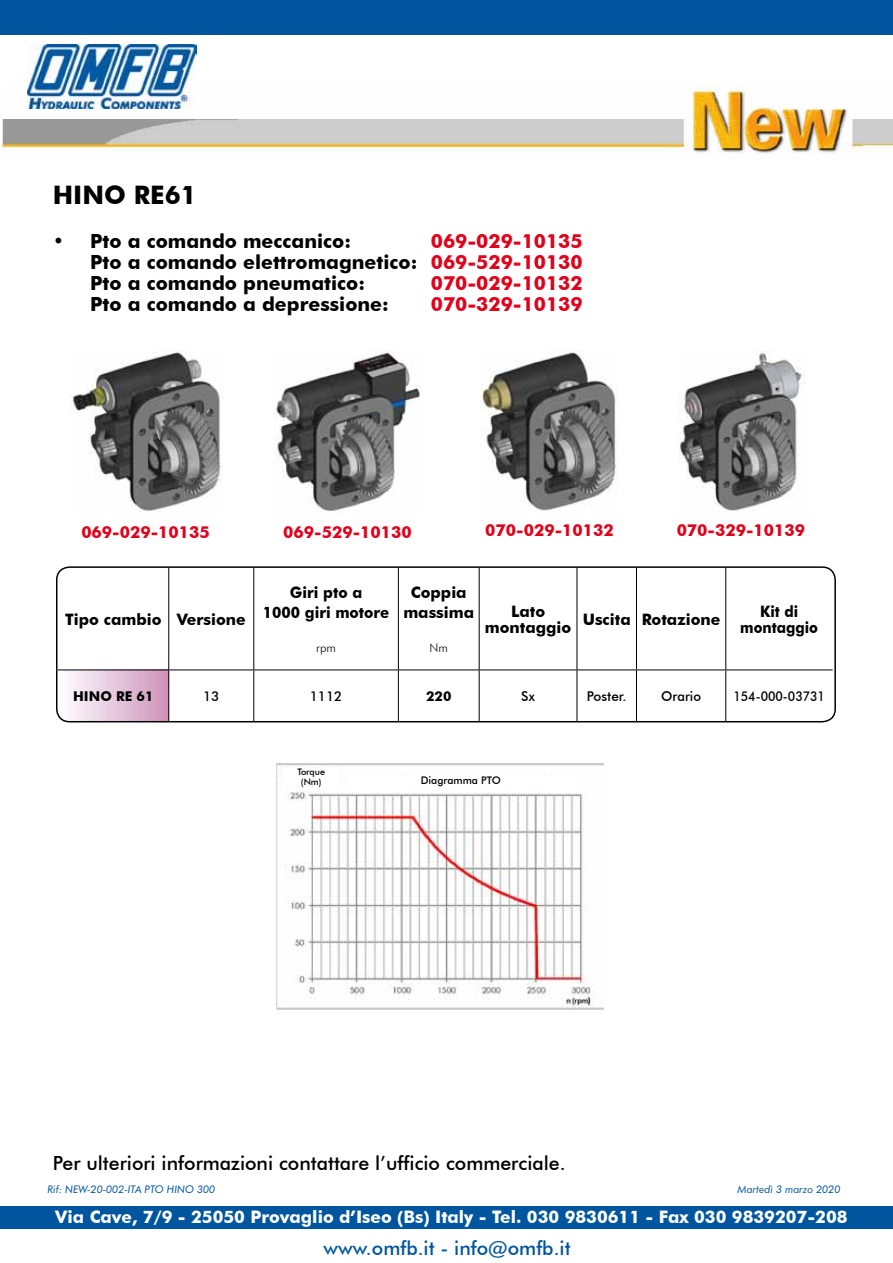
<style>
.page{position:relative;width:893px;height:1263px;background:#fff}
.page>*{position:absolute;margin:0;border:0;box-sizing:border-box;transform-origin:0 0}
.t1{font:700 25.5px "Futura BT";color:#000}
.t2{font:700 19.5px/21px "Futura BT";color:#000;text-align:justify}
.t3{font:500 19.5px "Futura BT";color:#000}
.t4{font:700 19.5px "Futura BT";color:#e2001a}
.t5{font:500 19.5px "Futura BT";color:#00559f}
.t6{font:700 17.25px "Futura BT";color:#fff}
.t7{font:700 16.5px "Futura BT";color:#e2001a}
.t8{font:700 15.75px/19.5px "Futura BT";color:#000;text-align:center}
.t9{font:700 15.75px/19.5px "Futura BT";color:#000;text-align:center;scale:.95 1}
.t10{font:700 15.75px/16.5px "Futura BT";color:#000;text-align:center;scale:.9 1}
.t11{font:500 13.5px "Futura BT";color:#000}
.t12{font:500 13.5px "Futura BT";color:#000;scale:.91 1}
.t13{font:700 13.5px "Futura BT";color:#000}
.t14{font:300 12px "Futura BT";color:#000}
.t15{font:italic 10.5px "Futura BT";color:#00559f}
.t16{font:500 10.5px "Futura BT";color:#000}
.t17{font:500 9px/10.5px "Futura BT";color:#000;text-align:center}
.s1{color:#e2001a}
</style>
<div class="page">
<img style="left:2px;top:85px;width:891px;height:69px">
<div style="left:0;top:1206px;width:893px;height:23px;background:#00559f"></div>
<img style="left:28px;top:45px;width:168px;height:64px">
<div style="left:0;top:0;width:893px;height:34px;background:#00559f"></div>
<div style="left:58px;top:670px;width:111px;height:51px;background:linear-gradient(to right,#feffff,#cf93ba)"></div>
<hr style="left:168px;top:568px;width:1px;height:101px;background:#000">
<hr style="left:253px;top:568px;width:1px;height:101px;background:#000">
<hr style="left:398px;top:568px;width:1px;height:101px;background:#000">
<hr style="left:479px;top:568px;width:1px;height:101px;background:#000">
<hr style="left:577px;top:568px;width:1px;height:101px;background:#000">
<hr style="left:636px;top:568px;width:1px;height:101px;background:#000">
<hr style="left:725px;top:568px;width:1px;height:101px;background:#000">
<hr style="left:58px;top:669px;width:111px;height:1px;background:#000">
<hr style="left:169px;top:669px;width:85px;height:1px;background:#000">
<hr style="left:168px;top:670px;width:1px;height:51px;background:#000">
<hr style="left:254px;top:669px;width:144px;height:1px;background:#000">
<hr style="left:253px;top:670px;width:1px;height:51px;background:#000">
<hr style="left:398px;top:669px;width:81px;height:1px;background:#000">
<hr style="left:398px;top:670px;width:1px;height:51px;background:#000">
<hr style="left:479px;top:669px;width:98px;height:1px;background:#000">
<hr style="left:479px;top:670px;width:1px;height:51px;background:#000">
<hr style="left:577px;top:669px;width:59px;height:1px;background:#000">
<hr style="left:577px;top:670px;width:1px;height:51px;background:#000">
<hr style="left:636px;top:669px;width:90px;height:1px;background:#000">
<hr style="left:636px;top:670px;width:1px;height:51px;background:#000">
<hr style="left:726px;top:669px;width:107px;height:1px;background:#000">
<hr style="left:725px;top:670px;width:1px;height:51px;background:#000">
<div style="left:56px;top:566px;width:780px;height:156px;border:2px solid #000;border-radius:13px"></div>
<img style="left:69px;top:351px;width:152px;height:161px">
<img style="left:480px;top:351px;width:138px;height:160px">
<img style="left:678px;top:351px;width:127px;height:160px">
<img style="left:277px;top:763px;width:327px;height:247px">
<div style="left:348px;top:776px;width:225px;height:14px;background:#fff"></div>
<div style="left:284px;top:768px;width:55px;height:23px;background:#fff"></div>
<img style="left:274px;top:351px;width:147px;height:161px">
<h1 class="t1" style="left:53px;top:179px;width:145px">HINO RE61</h1>
<p class="t2" style="left:53px;top:231px;width:300px">• Pto a comando meccanico:</p>
<p class="t2" style="left:90px;top:231px;width:494px;text-indent:341px"><span class="s1">069-029-10135<br></span>Pto a comando elettromagnetico: <span class="s1">069-529-10130<br></span>Pto a comando pneumatico:</p>
<p class="t4" style="left:431px;top:272px;width:153px">070-029-10132</p>
<p class="t2" style="left:90px;top:294px;width:300px">Pto a comando a depressione:</p>
<p class="t4" style="left:431px;top:293px;width:153px">070-329-10139</p>
<p class="t7" style="left:81px;top:522px;width:130px">069-029-10135</p>
<p class="t7" style="left:485px;top:520px;width:130px">070-029-10132</p>
<p class="t7" style="left:677px;top:520px;width:130px">070-329-10139</p>
<p class="t7" style="left:283px;top:522px;width:130px">069-529-10130</p>
<p class="t8" style="left:65px;top:609px;width:182px">Tipo cambio Versione</p>
<p class="t9" style="left:263px;top:583px;width:135px">Giri pto a<br>1000 giri motore</p>
<p class="t14" style="left:316px;top:640px;width:21px">rpm</p>
<p class="t8" style="left:403px;top:583px;width:72px">Coppia massima</p>
<p class="t14" style="left:430px;top:640px;width:20px">Nm</p>
<p class="t8" style="left:485px;top:603px;width:88px;line-height:16.5px">Lato montaggio</p>
<p class="t8" style="left:583px;top:609px;width:139px">Uscita Rotazione</p>
<p class="t10" style="left:740px;top:603px;width:88px">Kit di montaggio</p>
<p class="t13" style="left:73px;top:688px;width:82px">HINO RE 61</p>
<p class="t11" style="left:203px;top:688px;width:18px">13</p>
<p class="t11" style="left:310px;top:688px;width:34px">1112</p>
<p class="t13" style="left:426px;top:688px;width:27px">220</p>
<p class="t11" style="left:521px;top:688px;width:15px">Sx</p>
<p class="t11" style="left:587px;top:688px;width:41px">Poster.</p>
<p class="t11" style="left:661px;top:688px;width:41px">Orario</p>
<p class="t12" style="left:733px;top:688px;width:102px">154-000-03731</p>
<p class="t17" style="left:297px;top:766px;width:29px">Torque (Nm)</p>
<p class="t16" style="left:421px;top:773px;width:82px">Diagramma PTO</p>
<p class="t3" style="left:53px;top:1151px;width:514px">Per ulteriori informazioni contattare l’ufficio commerciale.</p>
<p class="t15" style="left:47px;top:1183px;width:169px">Rif: NEW-20-002-ITA PTO HINO 300</p>
<p class="t15" style="left:738px;top:1182px;width:104px">Martedì 3 marzo 2020</p>
<p class="t6" style="left:55px;top:1207px;width:794px">Via Cave, 7/9 - 25050 Provaglio d’Iseo (Bs) Italy - Tel. 030 9830611 - Fax 030 9839207-208</p>
<p class="t5" style="left:324px;top:1236px;width:249px">www.omfb.it - info@omfb.it</p>
</div>
